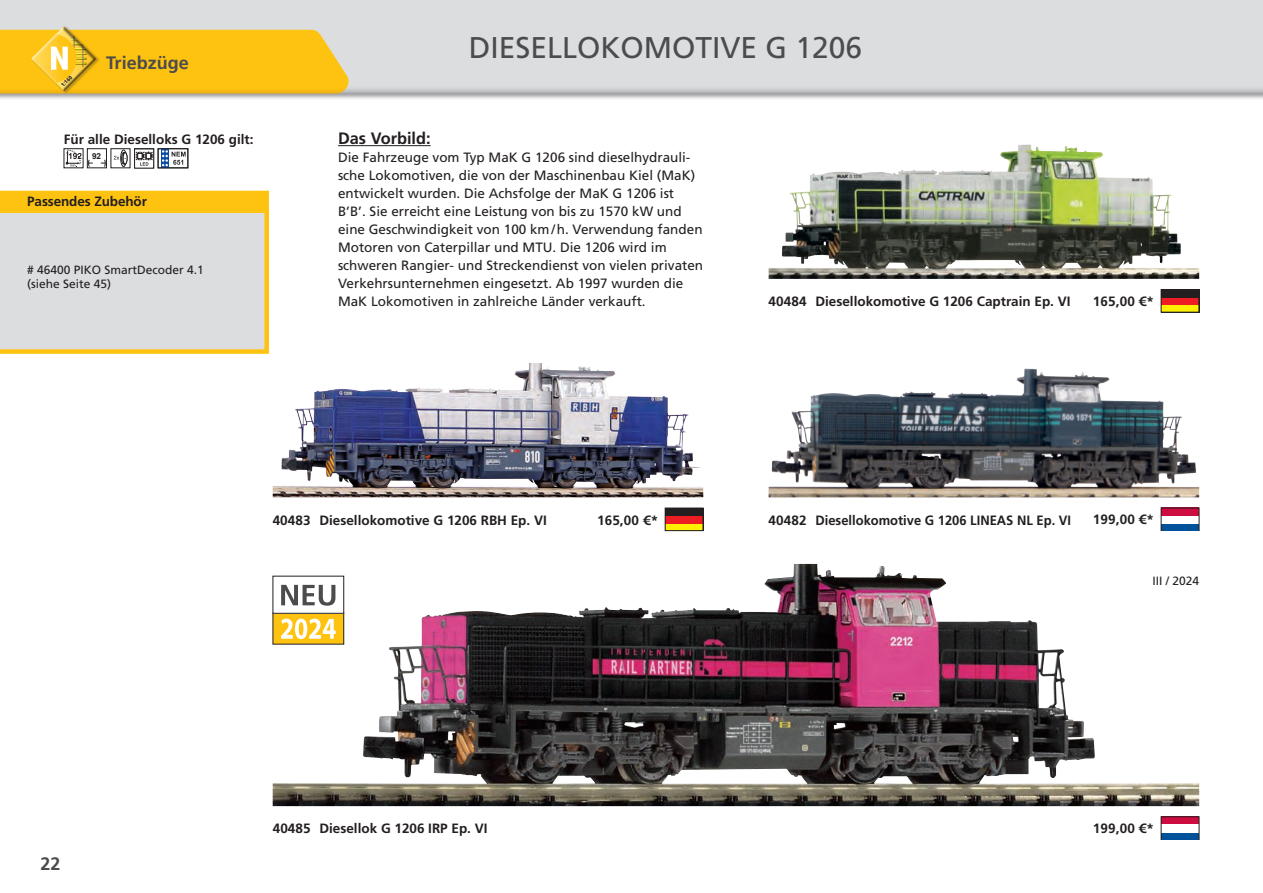
<style>
.page{position:relative;width:1263px;height:893px;background:#fff}
.page>*{position:absolute;margin:0;border:0;box-sizing:border-box;transform-origin:0 0}
.t1{font:30px "Frutiger LT Std";color:#4b4c4d}
.t2{font:700 18px "Frutiger LT Std";color:#4b4c4d}
.t3{font:700 16.5px "Frutiger LT Std";color:#231f20}
.t4{font:13.5px/18px "Frutiger LT Std";color:#231f20}
.t5{font:700 13.5px "Frutiger LT Std";color:#231f20}
.t6{font:12px/14.4px "Frutiger LT Std";color:#231f20}
.t7{font:900 condensed 5.55px "Frutiger LT Std";color:#231f20}
</style>
<div class="page">
<div style="left:0;top:0;width:1263px;height:100px;background:#231f20;opacity:.5"></div>
<div style="left:0;top:0;width:1263px;height:94px;background:#dcdddf"></div>
<svg style="left:0;top:26px;width:351px;height:68px;background:#f7c32a"></svg>
<img style="left:273px;top:363px;width:430px;height:134px">
<img style="left:769px;top:145px;width:430px;height:134px">
<svg style="left:1163px;top:291px;width:34px;height:19px"></svg>
<div style="left:1161px;top:289px;width:38px;height:23px;border:1px solid #231f20"></div>
<svg style="left:667px;top:510px;width:34px;height:19px"></svg>
<div style="left:665px;top:508px;width:38px;height:23px;border:1px solid #231f20"></div>
<div style="left:161px;top:149px;width:8px;height:19px;background:#0d4da1"></div>
<svg style="left:162px;top:151px;width:24px;height:15px"></svg>
<div style="left:158px;top:149px;width:30px;height:19px;border:1px solid #231f20"></div>
<svg style="left:111px;top:149px;width:19px;height:19px"></svg>
<div style="left:120px;top:150px;width:7px;height:17px;border:1px solid #231f20;border-radius:50%"></div>
<div style="left:123px;top:152px;width:4px;height:12px;border:1px solid #231f20;border-radius:50%"></div>
<svg style="left:114px;top:152px;width:12px;height:13px"></svg>
<svg style="left:64px;top:149px;width:19px;height:19px"></svg>
<svg style="left:66px;top:149px;width:15px;height:18px"></svg>
<div style="left:87px;top:149px;width:20px;height:19px;background:#fff;border:1px solid #231f20"></div>
<svg style="left:134px;top:149px;width:20px;height:19px"></svg>
<svg style="left:135px;top:150px;width:18px;height:16px"></svg>
<svg style="left:1161px;top:508px;width:38px;height:23px"></svg>
<div style="left:0;top:191px;width:269px;height:163px;background:#dcdddf"></div>
<div style="left:0;top:192px;width:269px;height:20px;background:#fec210"></div>
<hr style="left:338px;top:145px;width:93px;height:1px;background:#231f20">
<img style="left:769px;top:369px;width:430px;height:128px">
<img style="left:273px;top:564px;width:926px;height:242px">
<svg style="left:1161px;top:817px;width:38px;height:23px"></svg>
<div style="left:273px;top:613px;width:71px;height:31px;background:#fec210"></div>
<div style="left:273px;top:613px;width:71px;height:31px;border:1px solid #231f20"></div>
<div style="left:273px;top:576px;width:71px;height:37px;background:#fff"></div>
<svg style="left:281px;top:585px;width:54px;height:21px"></svg>
<svg style="left:281px;top:619px;width:55px;height:20px"></svg>
<svg style="left:88px;top:153px;width:18px;height:15px"></svg>
<p class="t7" style="left:60px;top:84px;width:14px;rotate:-45deg">1:160</p>
<h2 class="t2" style="left:106px;top:52px;width:84px">Triebzüge</h2>
<p class="t5" style="left:64px;top:131px;width:191px">Für alle Dieselloks G 1206 gilt:</p>
<p class="t5" style="left:27px;top:193px;width:121px">Passendes Zubehör</p>
<p class="t6" style="left:27px;top:262px;width:178px"># 46400 PIKO SmartDecoder 4.1 (siehe Seite 45)</p>
<h1 class="t1" style="left:469px;top:30px;width:395px">DIESELLOKOMOTIVE G 1206</h1>
<p class="t3" style="left:338px;top:129px;width:94px">Das Vorbild:</p>
<p class="t4" style="left:338px;top:148px;width:367px">Die Fahrzeuge vom Typ MaK G 1206 sind dieselhydrauli&shy;sche Lokomotiven, die von der Maschinenbau Kiel (MaK) entwickelt wurden. Die Achsfolge der MaK G 1206 ist B’B’. Sie erreicht eine Leistung von bis zu 1570 kW und eine Geschwindigkeit von 100 km/h. Verwendung fanden Motoren von Caterpillar und MTU. Die 1206 wird im schweren Rangier- und Streckendienst von vielen privaten Verkehrsunternehmen eingesetzt. Ab 1997 wurden die MaK Lokomotiven in zahlreiche Länder verkauft.</p>
<p class="t5" style="left:769px;top:293px;width:303px">40484 Diesellokomotive G 1206 Captrain Ep. VI</p>
<p class="t5" style="left:1093px;top:293px;width:63px">165,00 €*</p>
<p class="t5" style="left:273px;top:512px;width:276px">40483 Diesellokomotive G 1206 RBH Ep. VI</p>
<p class="t5" style="left:769px;top:512px;width:304px">40482 Diesellokomotive G 1206 LINEAS NL Ep. VI</p>
<p class="t5" style="left:597px;top:512px;width:63px">165,00 €*</p>
<p class="t5" style="left:1093px;top:512px;width:63px">199,00 €*</p>
<p class="t6" style="left:1152px;top:574px;width:48px">III / 2024</p>
<h2 class="t2" style="left:41px;top:854px;width:22px">22</h2>
<p class="t5" style="left:273px;top:821px;width:216px">40485 Diesellok G 1206 IRP Ep. VI</p>
<p class="t5" style="left:1093px;top:821px;width:63px">199,00 €*</p>
</div>
